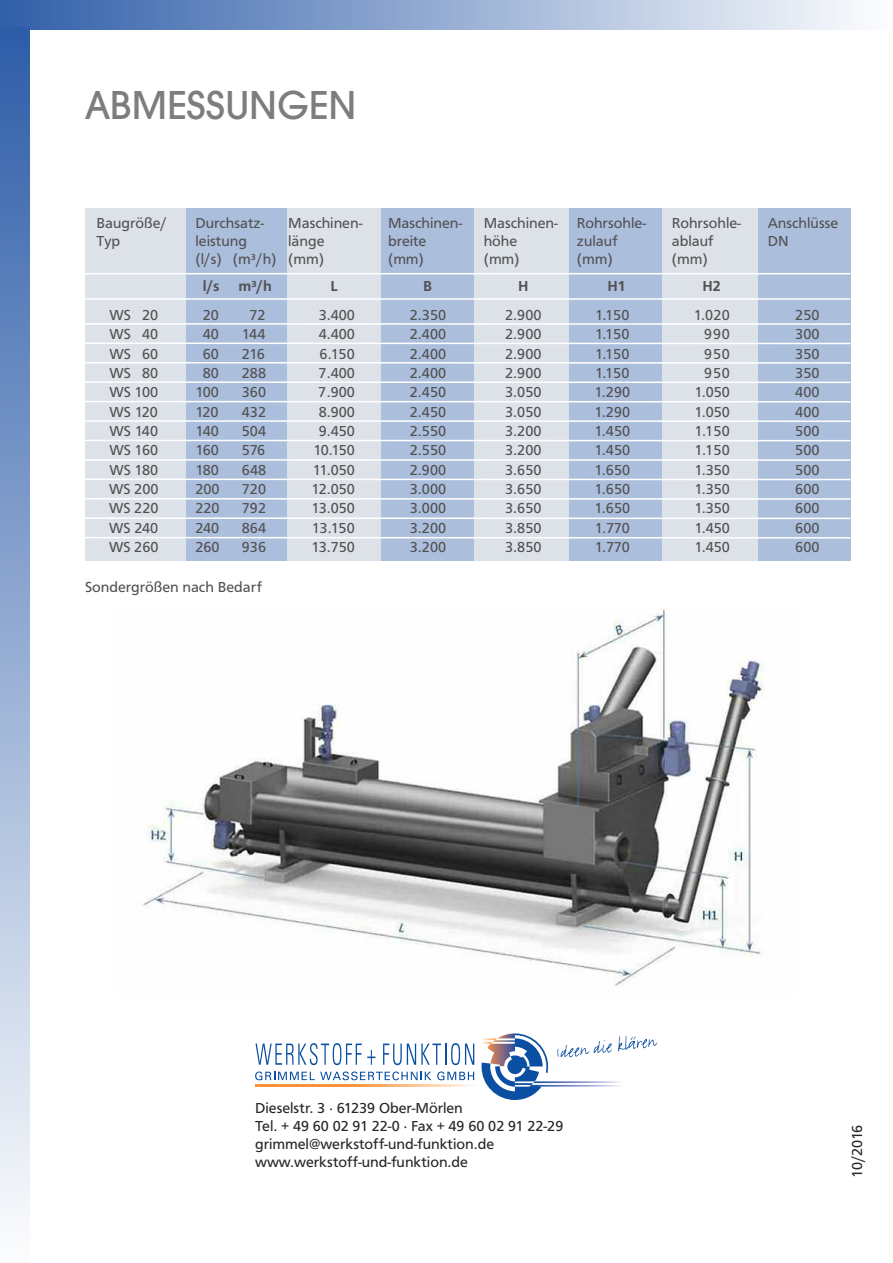
<style>
.page{position:relative;width:893px;height:1263px;background:#fff}
.page>*{position:absolute;margin:0;border:0;box-sizing:border-box;transform-origin:0 0}
.t1{font:42px "A861 Geometrical";color:#7d7d7d}
.t2{font:15px/19.4px "Front Page";color:#525152}
.t3{font:15px/18px "Front Page";color:#272627}
.t4{font:700 15px "Front Page";color:#525152}
</style>
<div class="page">
<div style="left:85px;top:208px;width:765px;height:353px;background:#dde2e9"></div>
<div style="left:186px;top:208px;width:101px;height:353px;background:#abbedc"></div>
<div style="left:0;top:0;width:893px;height:30px;background:linear-gradient(to right,#315fa9,#fdfefe)"></div>
<div style="left:0;top:27px;width:30px;height:1236px;background:linear-gradient(to bottom,#2d5ca8,#fcfdfe)"></div>
<svg style="left:255px;top:1043px;width:120px;height:22px"></svg>
<svg style="left:383px;top:1043px;width:91px;height:22px"></svg>
<svg style="left:255px;top:1071px;width:176px;height:9px"></svg>
<svg style="left:437px;top:1071px;width:37px;height:9px"></svg>
<img style="left:255px;top:1084px;width:216px;height:2px">
<img style="left:548px;top:1081px;width:73px;height:2px">
<svg style="left:482px;top:1033px;width:66px;height:67px"></svg>
<img style="left:529px;top:1085px;width:92px;height:2px">
<svg style="left:557px;top:1040px;width:55px;height:18px"></svg>
<svg style="left:618px;top:1035px;width:39px;height:16px"></svg>
<img style="left:142px;top:609px;width:622px;height:377px">
<div style="left:381px;top:208px;width:93px;height:353px;background:#abbedc"></div>
<div style="left:569px;top:208px;width:93px;height:353px;background:#abbedc"></div>
<div style="left:758px;top:208px;width:92px;height:353px;background:#abbedc"></div>
<hr style="left:85px;top:273px;width:765px;height:1px;background:#fff">
<hr style="left:85px;top:298px;width:765px;height:2px;background:#fff">
<hr style="left:85px;top:323px;width:765px;height:2px;background:#fff">
<hr style="left:85px;top:342px;width:765px;height:2px;background:#fff">
<hr style="left:85px;top:362px;width:765px;height:2px;background:#fff">
<hr style="left:85px;top:381px;width:765px;height:2px;background:#fff">
<hr style="left:85px;top:401px;width:765px;height:2px;background:#fff">
<hr style="left:85px;top:420px;width:765px;height:2px;background:#fff">
<hr style="left:85px;top:440px;width:765px;height:1px;background:#fff">
<hr style="left:85px;top:459px;width:765px;height:2px;background:#fff">
<hr style="left:85px;top:478px;width:765px;height:2px;background:#fff">
<hr style="left:85px;top:498px;width:765px;height:2px;background:#fff">
<hr style="left:85px;top:517px;width:765px;height:2px;background:#fff">
<hr style="left:85px;top:537px;width:765px;height:2px;background:#fff">
<h1 class="t1" style="left:85px;top:91px;width:273px">ABMESSUNGEN</h1>
<p class="t2" style="left:97px;top:215px;width:72px;line-height:18px">Baugröße/<br>Typ</p>
<p class="t2" style="left:109px;top:306px;width:51px;text-align:justify">WS 20<br>WS 40<br>WS 60<br>WS 80<br>WS 100<br>WS 120<br>WS 140<br>WS 160<br>WS 180<br>WS 200<br>WS 220<br>WS 240<br>WS 260</p>
<p class="t2" style="left:195px;top:215px;width:83px;line-height:18px">Durchsatz&shy;leistung (l/s) (m³/h)</p>
<p class="t4" style="left:203px;top:281px;width:70px">l/s m³/h</p>
<p class="t2" style="left:203px;top:306px;width:18px">20</p>
<p class="t2" style="left:249px;top:306px;width:18px">72</p>
<p class="t2" style="left:203px;top:326px;width:18px">40</p>
<p class="t2" style="left:242px;top:326px;width:25px">144</p>
<p class="t2" style="left:203px;top:345px;width:18px">60</p>
<p class="t2" style="left:242px;top:345px;width:24px">216</p>
<p class="t2" style="left:203px;top:364px;width:18px">80</p>
<p class="t2" style="left:242px;top:364px;width:26px">288</p>
<p class="t2" style="left:195px;top:384px;width:25px">100</p>
<p class="t2" style="left:242px;top:384px;width:26px">360</p>
<p class="t2" style="left:195px;top:403px;width:25px">120</p>
<p class="t2" style="left:242px;top:403px;width:26px">432</p>
<p class="t2" style="left:195px;top:422px;width:25px">140</p>
<p class="t2" style="left:242px;top:422px;width:26px">504</p>
<p class="t2" style="left:195px;top:442px;width:25px">160</p>
<p class="t2" style="left:242px;top:442px;width:25px">576</p>
<p class="t2" style="left:195px;top:461px;width:25px">180</p>
<p class="t2" style="left:242px;top:461px;width:26px">648</p>
<p class="t2" style="left:195px;top:480px;width:26px">200</p>
<p class="t2" style="left:242px;top:480px;width:26px">720</p>
<p class="t2" style="left:195px;top:500px;width:26px">220</p>
<p class="t2" style="left:242px;top:500px;width:26px">792</p>
<p class="t2" style="left:195px;top:519px;width:25px">240</p>
<p class="t2" style="left:242px;top:519px;width:26px">864</p>
<p class="t2" style="left:195px;top:538px;width:26px">260</p>
<p class="t2" style="left:242px;top:538px;width:26px">936</p>
<p class="t2" style="left:288px;top:215px;width:76px;line-height:18px">Maschinen&shy;länge (mm)</p>
<p class="t4" style="left:331px;top:281px;width:9px">L</p>
<p class="t2" style="left:312px;top:306px;width:45px;text-align:center">3.400<br>4.400<br>6.150<br>7.400<br>7.900<br>8.900<br>9.450<br>10.150<br>11.050<br>12.050<br>13.050<br>13.150<br>13.750</p>
<p class="t2" style="left:388px;top:215px;width:76px;line-height:18px">Maschinen&shy;breite (mm)</p>
<p class="t4" style="left:423px;top:281px;width:11px">B</p>
<p class="t2" style="left:410px;top:306px;width:38px;text-align:justify">2.350<br>2.400<br>2.400<br>2.400<br>2.450<br>2.450<br>2.550<br>2.550<br>2.900<br>3.000<br>3.000<br>3.200<br>3.200</p>
<p class="t2" style="left:484px;top:215px;width:76px;line-height:18px">Maschinen&shy;höhe<br>(mm)</p>
<p class="t4" style="left:518px;top:281px;width:12px">H</p>
<p class="t2" style="left:505px;top:306px;width:38px;text-align:justify">2.900<br>2.900<br>2.900<br>2.900<br>3.050<br>3.050<br>3.200<br>3.200<br>3.650<br>3.650<br>3.650<br>3.850<br>3.850</p>
<p class="t2" style="left:577px;top:215px;width:71px;line-height:18px">Rohrsohle&shy;zulauf (mm)</p>
<p class="t4" style="left:607px;top:281px;width:20px">H1</p>
<p class="t2" style="left:595px;top:306px;width:37px;text-align:justify">1.150<br>1.150<br>1.150<br>1.150<br>1.290<br>1.290<br>1.450<br>1.450<br>1.650<br>1.650<br>1.650<br>1.770<br>1.770</p>
<p class="t2" style="left:672px;top:215px;width:71px;line-height:18px">Rohrsohle&shy;ablauf (mm)</p>
<p class="t4" style="left:702px;top:281px;width:20px">H2</p>
<p class="t2" style="left:694px;top:306px;width:38px;text-align:right">1.020<br>990<br>950<br>950<br>1.050<br>1.050<br>1.150<br>1.150<br>1.350<br>1.350<br>1.350<br>1.450<br>1.450</p>
<p class="t2" style="left:768px;top:215px;width:72px;line-height:18px">Anschlüsse<br>DN</p>
<p class="t2" style="left:795px;top:306px;width:26px;text-align:justify">250<br>300<br>350<br>350<br>400<br>400<br>500<br>500<br>500<br>600<br>600<br>600<br>600</p>
<p class="t2" style="left:85px;top:578px;width:178px">Sondergrößen nach Bedarf</p>
<p class="t3" style="left:255px;top:1100px;width:310px">Dieselstr. 3 · 61239 Ober-Mörlen<br>Tel. + 49 60 02 91 22-0 · Fax + 49 60 02 91 22-29 grimmel@werkstoff-und-funktion.de www.werkstoff-und-funktion.de</p>
<p class="t3" style="left:849px;top:1178px;width:55px;rotate:-90deg">10/2016</p>
</div>
